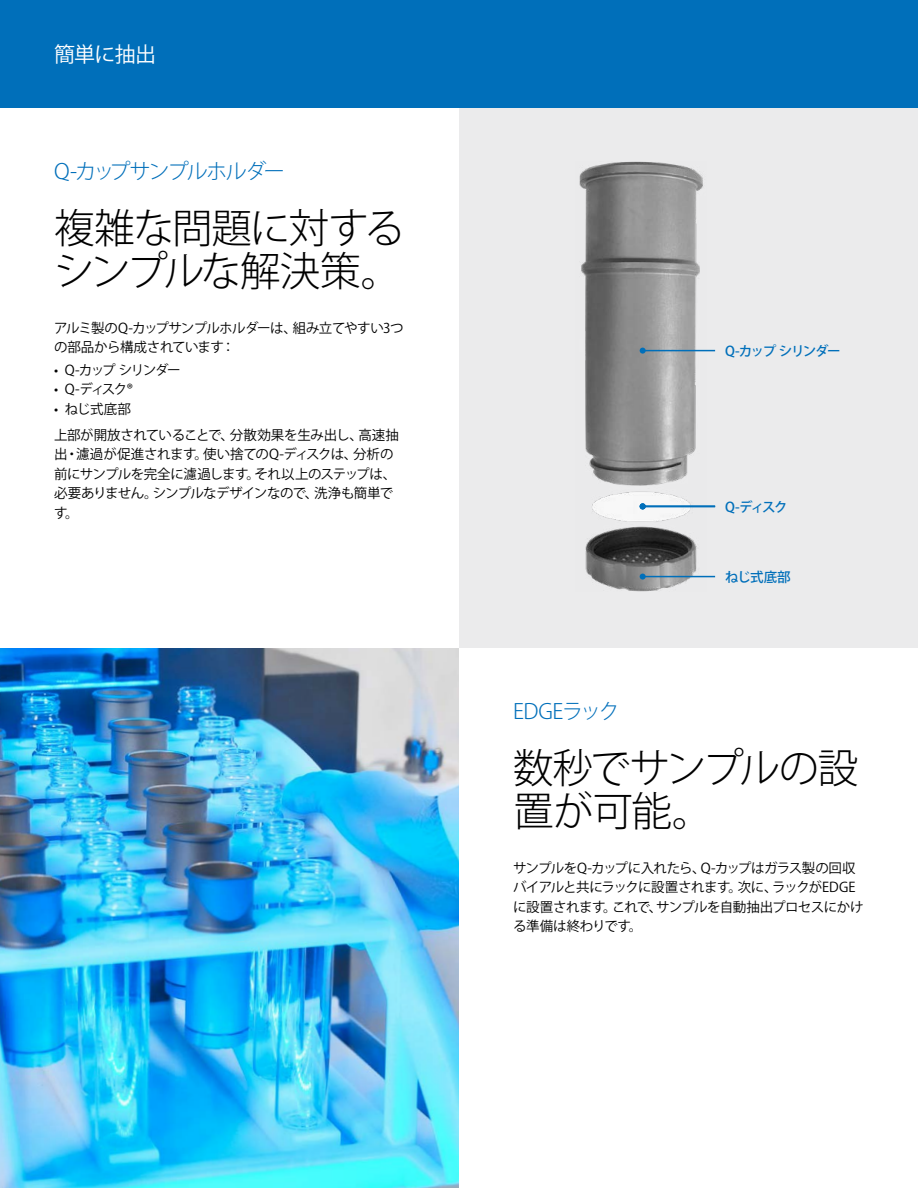
<style>
.page{position:relative;width:918px;height:1188px;background:#fff}
.page>*{position:absolute;margin:0;border:0;box-sizing:border-box;transform-origin:0 0}
.Subject_Headline{font:300 40.5px/43.5px "Koz Go Pro";letter-spacing:-.045em;color:#000}
.Subject_Headline_Bro{font:300 21px "Koz Go Pro";letter-spacing:-.08em;color:#006fba}
.Subject_Headline_Bro-2{font:300 21px "Koz Go Pro";letter-spacing:-.045em;color:#006fba}
.Page_Header__blue_ba{font:21px "Koz Go Pro";letter-spacing:-.035em;color:#fff}
.Paragraph_Copy{font:13.5px/19.5px "Koz Go Pro";letter-spacing:-.04em;color:#000}
.Paragraph_Copy-2{font:13.5px "Koz Go Pro";letter-spacing:-.095em;color:#000}
.Paragraph_Copy-3{font:500 13.5px "Koz Go Pro";letter-spacing:-.08em;color:#006fba}
.Paragraph_Copy-4{font:500 13.5px "Koz Go Pro";letter-spacing:-.105em;color:#006fba}
.Paragraph_Copy-5{font:500 13.5px "Koz Go Pro";color:#006fba}
</style>
<div class="page">
<div style="left:0;top:0;width:918px;height:108px;background:#006fba"></div>
<img style="left:0;top:648px;width:459px;height:540px">
<div style="left:459px;top:108px;width:459px;height:540px;background:#ebebec"></div>
<img style="left:579px;top:161px;width:128px;height:431px">
<hr style="left:643px;top:350px;width:72px;height:1px;background:#006fba">
<svg style="left:640px;top:348px;width:6px;height:6px"></svg>
<hr style="left:643px;top:506px;width:72px;height:1px;background:#006fba">
<svg style="left:640px;top:503px;width:6px;height:6px"></svg>
<hr style="left:643px;top:576px;width:72px;height:1px;background:#006fba">
<svg style="left:640px;top:574px;width:6px;height:6px"></svg>
<p class="Page_Header__blue_ba" style="left:54px;top:41px;width:104px">簡単に抽出</p>
<p class="Subject_Headline_Bro" style="left:54px;top:157px;width:232px">Q-カップサンプルホルダー</p>
<p class="Subject_Headline" style="left:54px;top:206px;width:353px">複雑な問題に対するシンプルな解決策。</p>
<p class="Paragraph_Copy" style="left:54px;top:318px;width:351px">アルミ製のQ-カップサンプルホルダーは、組み立てやすい3つの部品から構成されています：</p>
<p class="Paragraph_Copy-2" style="left:54px;top:361px;width:128px">• Q-カップシリンダー</p>
<p class="Paragraph_Copy" style="left:54px;top:380px;width:81px">• Q-ディスク®</p>
<p class="Paragraph_Copy" style="left:54px;top:399px;width:78px">• ねじ式底部</p>
<p class="Paragraph_Copy" style="left:54px;top:426px;width:347px">上部が開放されていることで、分散効果を生み出し、高速抽出・濾過が促進されます。使い捨てのQ-ディスクは、分析の前にサンプルを完全に濾過します。それ以上のステップは、必要ありません。シンプルなデザインなので、洗浄も簡単です。</p>
<p class="Paragraph_Copy-4" style="left:725px;top:342px;width:117px">Q-カップ シリンダー</p>
<p class="Paragraph_Copy-5" style="left:779px;top:342px;width:51px">Cylinder</p>
<p class="Paragraph_Copy-3" style="left:725px;top:498px;width:64px">Q-ディスク</p>
<p class="Paragraph_Copy-3" style="left:725px;top:568px;width:67px">ねじ式底部</p>
<p class="Subject_Headline_Bro-2" style="left:513px;top:697px;width:108px">EDGEラック</p>
<p class="Subject_Headline" style="left:513px;top:746px;width:347px">数秒でサンプルの設置が可能。</p>
<p class="Paragraph_Copy" style="left:513px;top:858px;width:352px">サンプルをQ-カップに入れたら、Q-カップはガラス製の回収バイアルと共にラックに設置されます。次に、ラックがEDGEに設置されます。これで、サンプルを自動抽出プロセスにかける準備は終わりです。</p>
</div>
